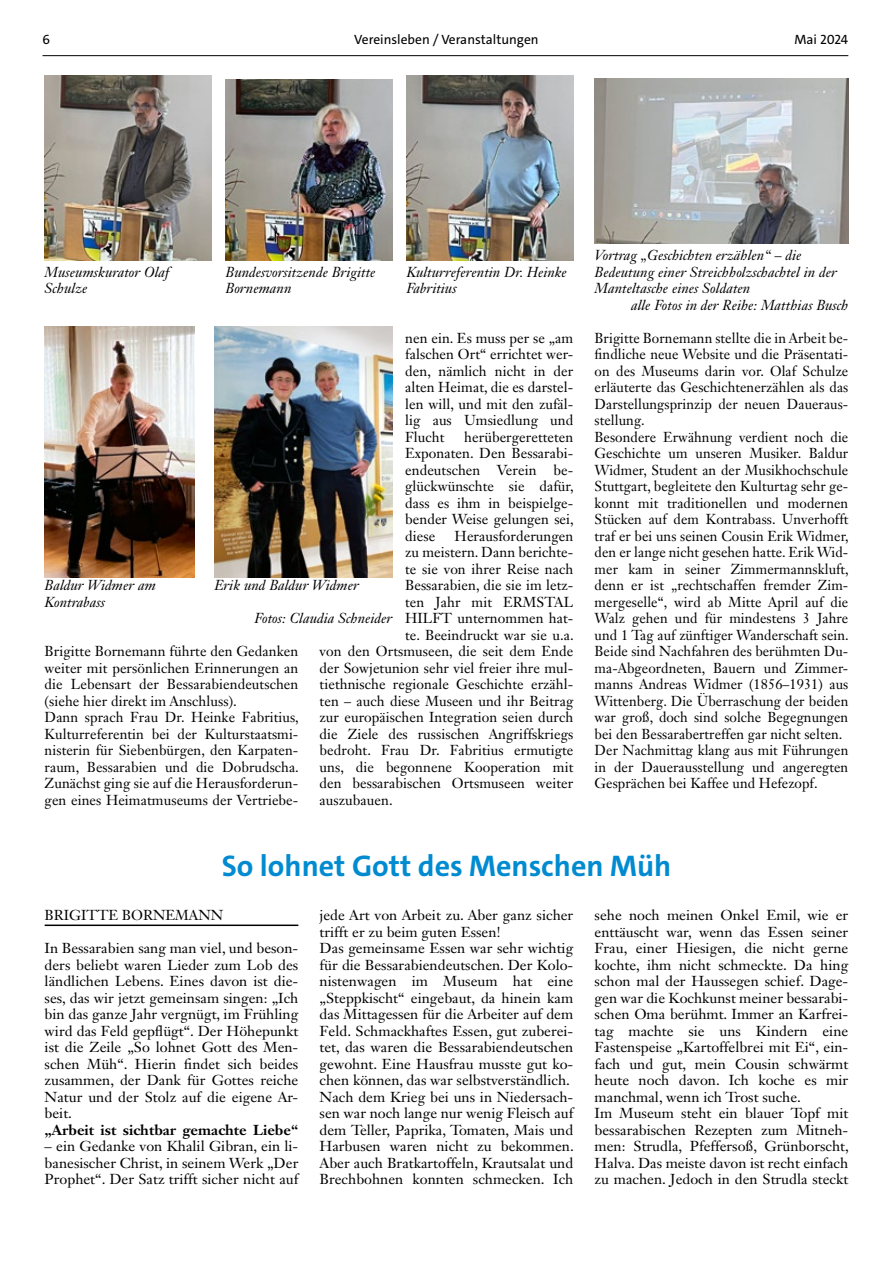
<style>
.page{position:relative;width:893px;height:1263px;background:#fff}
.page>*{position:absolute;margin:0;border:0;box-sizing:border-box;transform-origin:0 0}
.t1{font:700 30px "The Sans";color:#008bd1}
.t2{font:14.25px/16.5px "Janson Text LT Std";letter-spacing:.005em;color:#000}
.t3{font:italic 14.25px/16.5px "Janson Text LT Std";letter-spacing:.005em;color:#000}
.t4{font:700 14.25px "Janson Text LT Std";color:#000}
.t5{font:13.5px "The Sans";color:#000}
</style>
<div class="page">
<hr style="left:43px;top:55px;width:805px;height:1px;background:#000">
<img style="left:45px;top:326px;width:150px;height:251px">
<img style="left:214px;top:326px;width:178px;height:251px">
<img style="left:226px;top:80px;width:166px;height:180px">
<img style="left:595px;top:79px;width:253px;height:165px">
<img style="left:406px;top:76px;width:167px;height:184px">
<img style="left:45px;top:76px;width:167px;height:184px">
<hr style="left:45px;top:924px;width:253px;height:2px;background:#000">
<p class="t5" style="left:354px;top:31px;width:186px">Vereinsleben / Veranstaltungen</p>
<p class="t5" style="left:43px;top:31px;width:9px">6</p>
<p class="t5" style="left:794px;top:31px;width:55px">Mai 2024</p>
<p class="t3" style="left:45px;top:264px;width:126px">Museumskurator Olaf<br>Schulze</p>
<p class="t3" style="left:406px;top:264px;width:162px">Kulturreferentin Dr. Heinke<br>Fabritius</p>
<p class="t3" style="left:226px;top:264px;width:151px">Bundesvorsitzende Brigitte<br>Bornemann</p>
<p class="t2" style="left:405px;top:329px;width:170px;text-align:justify">nen ein. Es muss per se „am falschen Ort“ errichtet wer&shy;den, nämlich nicht in der alten Heimat, die es darstel&shy;len will, und mit den zufäl&shy;lig aus Umsiedlung und Flucht</p>
<p class="t2" style="left:405px;top:428px;width:170px;text-align:justify;text-indent:59px">herübergeretteten Exponaten. Den Bessarabi&shy;endeutschen Verein be&shy;glückwünschte sie dafür, dass es ihm in beispielge&shy;bender Weise gelungen sei, diese</p>
<p class="t2" style="left:455px;top:527px;width:120px">Herausforderungen</p>
<p class="t2" style="left:405px;top:544px;width:170px">zu meistern. Dann berichte-</p>
<p class="t2" style="left:405px;top:560px;width:170px">te sie von ihrer Reise nach</p>
<p class="t2" style="left:405px;top:577px;width:170px">Bessarabien, die sie im letz-</p>
<p class="t2" style="left:405px;top:593px;width:170px">ten Jahr mit ERMSTAL</p>
<p class="t2" style="left:405px;top:610px;width:170px">HILFT unternommen hat-</p>
<p class="t2" style="left:405px;top:626px;width:170px">te. Beeindruckt war sie u.a.</p>
<p class="t2" style="left:320px;top:643px;width:255px">von den Ortsmuseen, die seit dem Ende</p>
<p class="t2" style="left:320px;top:659px;width:255px">der Sowjetunion sehr viel freier ihre mul-</p>
<p class="t2" style="left:320px;top:676px;width:255px">tiethnische regionale Geschichte erzähl-</p>
<p class="t2" style="left:320px;top:692px;width:255px">ten – auch diese Museen und ihr Beitrag</p>
<p class="t2" style="left:320px;top:709px;width:255px">zur europäischen Integration seien durch</p>
<p class="t2" style="left:320px;top:725px;width:255px">die Ziele des russischen Angriffskriegs</p>
<p class="t2" style="left:320px;top:742px;width:255px">bedroht. Frau Dr. Fabritius ermutigte</p>
<p class="t2" style="left:320px;top:758px;width:255px">uns, die begonnene Kooperation mit</p>
<p class="t2" style="left:320px;top:775px;width:255px">den bessarabischen Ortsmuseen weiter</p>
<p class="t2" style="left:320px;top:791px;width:75px">auszubauen.</p>
<p class="t3" style="left:45px;top:577px;width:113px">Baldur Widmer am<br>Kontrabass</p>
<p class="t3" style="left:214px;top:577px;width:146px">Erik und Baldur Widmer</p>
<p class="t3" style="left:255px;top:610px;width:139px">Fotos: Claudia Schneider</p>
<p class="t2" style="left:45px;top:643px;width:256px">Brigitte Bornemann führte den Gedanken weiter mit persönlichen Erinnerungen an die Lebensart der Bessarabiendeutschen (siehe hier direkt im Anschluss).<br>Dann sprach Frau Dr. Heinke Fabritius, Kulturreferentin bei der Kulturstaatsmi&shy;nisterin für Siebenbürgen, den Karpaten&shy;raum, Bessarabien und die Dobrudscha.<br>Zunächst ging sie auf die Herausforderun&shy;gen eines Heimatmuseums der Vertriebe-</p>
<p class="t3" style="left:595px;top:247px;width:244px">Vortrag „Geschichten erzählen“ – die<br>Bedeutung einer Streichholzschachtel in der<br>Manteltasche eines Soldaten</p>
<p class="t3" style="left:631px;top:297px;width:219px">alle Fotos in der Reihe: Matthias Busch</p>
<p class="t2" style="left:595px;top:329px;width:256px">Brigitte Bornemann stellte die in Arbeit be&shy;findliche neue Website und die Präsentati&shy;on des Museums darin vor. Olaf Schulze erläuterte das Geschichtenerzählen als das Darstellungsprinzip der neuen Daueraus&shy;stellung.<br>Besondere Erwähnung verdient noch die Geschichte um unseren Musiker. Baldur Widmer, Student an der Musikhochschule Stuttgart, begleitete den Kulturtag sehr ge&shy;konnt mit traditionellen und modernen Stücken auf dem Kontrabass. Unverhofft traf er bei uns seinen Cousin Erik Widmer, den er lange nicht gesehen hatte. Erik Wid&shy;mer kam in seiner Zimmermannskluft, denn er ist „rechtschaffen fremder Zim&shy;mergeselle“, wird ab Mitte April auf die Walz gehen und für mindestens 3 Jahre und 1 Tag auf zünftiger Wanderschaft sein.<br>Beide sind Nachfahren des berühmten Du&shy;ma-Abgeordneten, Bauern und Zimmer&shy;manns Andreas Widmer (1856–1931) aus Wittenberg. Die Überraschung der beiden war groß, doch sind solche Begegnungen bei den Bessarabertreffen gar nicht selten.<br>Der Nachmittag klang aus mit Führungen in der Dauerausstellung und angeregten Gesprächen bei Kaffee und Hefezopf.</p>
<h1 class="t1" style="left:222px;top:847px;width:451px">So lohnet Gott des Menschen Müh</h1>
<p class="t2" style="left:45px;top:907px;width:180px">BRIGITTE BORNEMANN</p>
<p class="t2" style="left:45px;top:940px;width:255px;text-align:justify">In Bessarabien sang man viel, und beson&shy;ders beliebt waren Lieder zum Lob des ländlichen Lebens. Eines davon ist die&shy;ses, das wir jetzt gemeinsam singen: „Ich bin das ganze Jahr vergnügt, im Frühling wird das Feld gepflügt“. Der Höhepunkt ist die Zeile „So lohnet Gott des Men&shy;schen Müh“. Hierin findet sich beides zusammen, der Dank für Gottes reiche Natur und der Stolz auf die eigene Ar&shy;beit.</p>
<p class="t4" style="left:45px;top:1121px;width:255px">„Arbeit ist sichtbar gemachte Liebe“</p>
<p class="t2" style="left:45px;top:1138px;width:255px;text-align:justify">– ein Gedanke von Khalil Gibran, ein li&shy;banesischer Christ, in seinem Werk „Der Prophet“. Der Satz trifft sicher nicht auf</p>
<p class="t2" style="left:320px;top:907px;width:256px">jede Art von Arbeit zu. Aber ganz sicher trifft er zu beim guten Essen!<br>Das gemeinsame Essen war sehr wichtig für die Bessarabiendeutschen. Der Kolo&shy;nistenwagen im Museum hat eine „Steppkischt“ eingebaut, da hinein kam das Mittagessen für die Arbeiter auf dem Feld. Schmackhaftes Essen, gut zuberei&shy;tet, das waren die Bessarabiendeutschen gewohnt. Eine Hausfrau musste gut ko&shy;chen können, das war selbstverständlich.<br>Nach dem Krieg bei uns in Niedersach&shy;sen war noch lange nur wenig Fleisch auf dem Teller, Paprika, Tomaten, Mais und Harbusen waren nicht zu bekommen.<br>Aber auch Bratkartoffeln, Krautsalat und Brechbohnen konnten schmecken. Ich</p>
<p class="t2" style="left:595px;top:907px;width:256px">sehe noch meinen Onkel Emil, wie er enttäuscht war, wenn das Essen seiner Frau, einer Hiesigen, die nicht gerne kochte, ihm nicht schmeckte. Da hing schon mal der Haussegen schief. Dage&shy;gen war die Kochkunst meiner bessarabi&shy;schen Oma berühmt. Immer an Karfrei&shy;tag machte sie uns Kindern eine Fastenspeise „Kartoffelbrei mit Ei“, ein&shy;fach und gut, mein Cousin schwärmt heute noch davon. Ich koche es mir manchmal, wenn ich Trost suche.<br>Im Museum steht ein blauer Topf mit bessarabischen Rezepten zum Mitneh&shy;men: Strudla, Pfeffersoß, Grünborscht, Halva. Das meiste davon ist recht einfach zu machen. Jedoch in den Strudla steckt</p>
</div>
